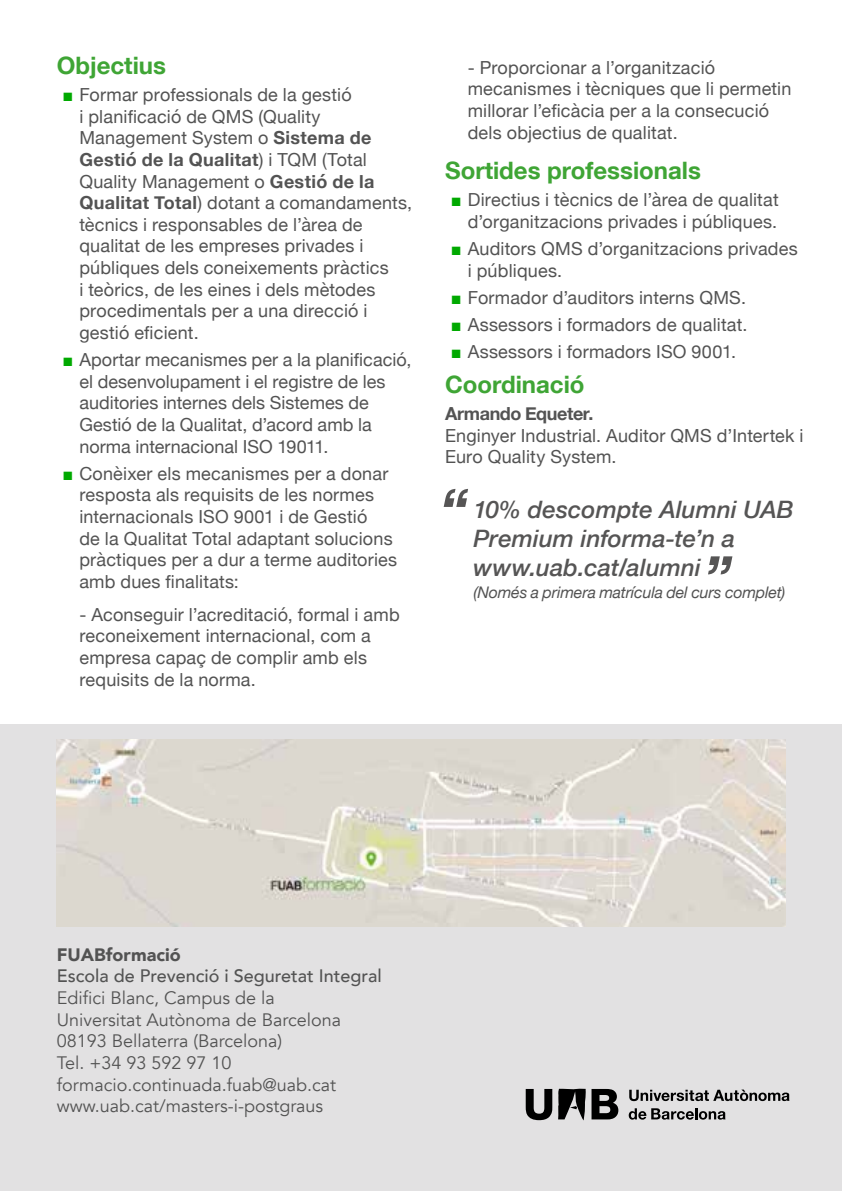
<style>
.page{position:relative;width:842px;height:1191px;background:#fff}
.page>*{position:absolute;margin:0;border:0;box-sizing:border-box;transform-origin:0 0}
.t1{font:italic 500 24px/28.8px "Helvetica Neue";color:#565555}
.t2{font:700 24px "Helvetica Neue LT Com";color:#3fa535}
.t3{font:18px/21.6px "Helvetica Neue";letter-spacing:.01em;color:#535353}
.t4{font:18px/21.6px "Avenir";color:#535353}
.t5{font:500 18px "Avenir";color:#535353}
.t6{font:700 18px "Helvetica Neue";letter-spacing:-.02em;color:#535353}
.t7{font:900 18px "Avenir";color:#535353}
.t8{font:italic 16px "Helvetica Neue";letter-spacing:-.01em;color:#535353}
.s1{font-family:"Arial";color:#00a900}
.s2{font-weight:700}
</style>
<div class="page">
<div style="left:0;top:724px;width:842px;height:467px;background:#e2e1e2"></div>
<svg style="left:629px;top:1089px;width:160px;height:12px"></svg>
<svg style="left:629px;top:1108px;width:96px;height:11px"></svg>
<svg style="left:526px;top:1088px;width:92px;height:32px"></svg>
<img style="left:57px;top:740px;width:728px;height:187px">
<svg style="left:444px;top:489px;width:24px;height:18px"></svg>
<svg style="left:708px;top:556px;width:24px;height:18px"></svg>
<h1 class="t2" style="left:57px;top:50px;width:111px">Objectius</h1>
<p class="t3" style="left:79px;top:85px;width:334px;text-indent:-17px"><span class="s1">■</span> Formar professionals de la gestió<br>i planificació de QMS (Quality Management System o <span class="s2">Sistema de Gestió de la Qualitat</span>) i TQM (Total Quality Management o <span class="s2">Gestió de la Qualitat Total</span>) dotant a comandaments, tècnics i responsables de l’àrea de qualitat de les empreses privades i públiques dels coneixements pràctics<br>i teòrics, de les eines i dels mètodes procedimentals per a una direcció i gestió eficient.</p>
<p class="t3" style="left:79px;top:350px;width:333px;text-indent:-17px"><span class="s1">■</span> Aportar mecanismes per a la planificació, el desenvolupament i el registre de les auditories internes dels Sistemes de Gestió de la Qualitat, d’acord amb la norma internacional ISO 19011.</p>
<p class="t3" style="left:79px;top:463px;width:319px;text-indent:-17px"><span class="s1">■</span> Conèixer els mecanismes per a donar resposta als requisits de les normes internacionals ISO 9001 i de Gestió<br>de la Qualitat Total adaptant solucions pràctiques per a dur a terme auditories amb dues finalitats:</p>
<p class="t3" style="left:79px;top:604px;width:322px">- Aconseguir l’acreditació, formal i amb reconeixement internacional, com a empresa capaç de complir amb els requisits de la norma.</p>
<p class="t3" style="left:468px;top:58px;width:325px">- Proporcionar a l’organització mecanismes i tècniques que li permetin millorar l’eficàcia per a la consecució dels objectius de qualitat.</p>
<h1 class="t2" style="left:445px;top:155px;width:257px">Sortides professionals</h1>
<p class="t3" style="left:451px;top:190px;width:329px;text-align:right"><span class="s1">■</span> Directius i tècnics de l’àrea de qualitat d’organitzacions privades i públiques.</p>
<p class="t3" style="left:468px;top:239px;width:331px;text-indent:-17px"><span class="s1">■</span> Auditors QMS d’organitzacions privades i públiques.</p>
<p class="t3" style="left:451px;top:288px;width:297px"><span class="s1">■</span> Formador d’auditors interns QMS.</p>
<p class="t3" style="left:451px;top:315px;width:298px"><span class="s1">■</span> Assessors i formadors de qualitat.</p>
<p class="t3" style="left:451px;top:342px;width:287px"><span class="s1">■</span> Assessors i formadors ISO 9001.</p>
<h1 class="t2" style="left:445px;top:369px;width:141px">Coordinació</h1>
<p class="t6" style="left:445px;top:400px;width:150px">Armando Equeter.</p>
<p class="t3" style="left:445px;top:425px;width:360px">Enginyer Industrial. Auditor QMS d’Intertek i<br>Euro Quality System.</p>
<h1 class="t1" style="left:473px;top:493px;width:322px">10% descompte Alumni UAB<br>Premium informa-te’n a www.uab.cat/alumni</h1>
<p class="t8" style="left:473px;top:580px;width:313px">(Només a primera matrícula del curs complet)</p>
<p class="t7" style="left:57px;top:939px;width:125px">FUABformació</p>
<p class="t5" style="left:57px;top:960px;width:327px">Escola de Prevenció i Seguretat Integral</p>
<p class="t4" style="left:57px;top:987px;width:286px">Edifici Blanc, Campus de la<br>Universitat Autònoma de Barcelona<br>08193 Bellaterra (Barcelona)<br>Tel. +34 93 592 97 10 formacio.continuada.fuab@uab.cat www.uab.cat/masters-i-postgraus</p>
</div>
